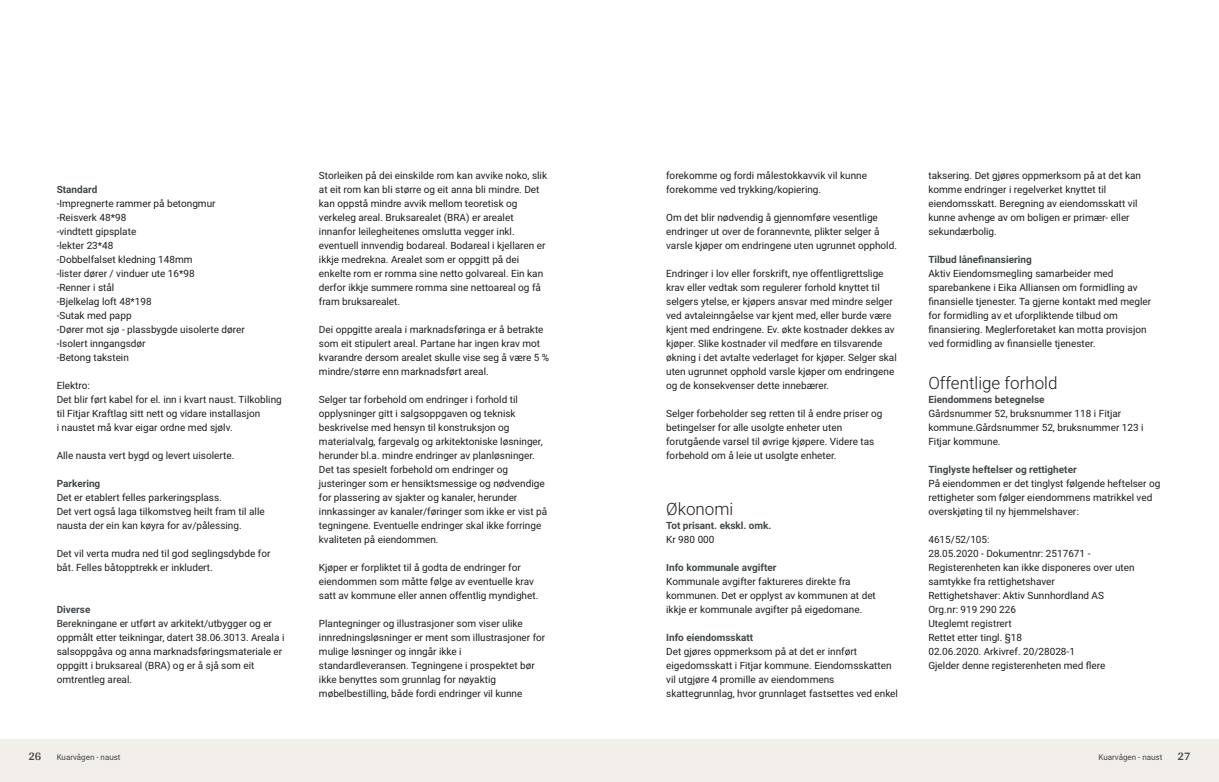
<style>
.page{position:relative;width:1219px;height:782px;background:#fff}
.page>*{position:absolute;margin:0;border:0;box-sizing:border-box;transform-origin:0 0}
.t1{font:300 17px "Roboto";color:#1d1d1b}
.t2{font:700 12px "Arya";color:#414749}
.t3{font:10px/14px "Roboto";color:#1d1d1b}
.t4{font:700 10px "Roboto";color:#414749}
.t5{font:8px "Roboto";color:#414749}
</style>
<div class="page">
<div style="left:0;top:739px;width:612px;height:42px;background:#f2eeea"></div>
<div style="left:607px;top:739px;width:612px;height:42px;background:#f2eeea"></div>
<p class="t4" style="left:57px;top:182px;width:42px">Standard</p>
<p class="t3" style="left:57px;top:195px;width:190px">‑Impregnerte rammer på betongmur ‑Reisverk 48*98<br>‑vindtett gipsplate<br>‑lekter 23*48<br>‑Dobbelfalset kledning 148mm<br>‑lister dører / vinduer ute 16*98<br>‑Renner i stål<br>‑Bjelkelag loft 48*198<br>‑Sutak med papp<br>‑Dører mot sjø ‑ plassbygde uisolerte dører ‑Isolert inngangsdør<br>‑Betong takstein</p>
<p class="t3" style="left:57px;top:377px;width:227px">Elektro:<br>Det blir ført kabel for el. inn i kvart naust. Tilkobling til Fitjar Kraftlag sitt nett og vidare installasjon<br>i naustet må kvar eigar ordne med sjølv.</p>
<p class="t3" style="left:57px;top:447px;width:179px">Alle nausta vert bygd og levert uisolerte.</p>
<p class="t4" style="left:57px;top:476px;width:45px">Parkering</p>
<p class="t3" style="left:57px;top:489px;width:210px">Det er etablert felles parkeringsplass.<br>Det vert også laga tilkomstveg heilt fram til alle nausta der ein kan køyra for av/pålessing.</p>
<p class="t3" style="left:57px;top:545px;width:215px">Det vil verta mudra ned til god seglingsdybde for båt. Felles båtopptrekk er inkludert.</p>
<p class="t4" style="left:57px;top:602px;width:35px">Diverse</p>
<p class="t3" style="left:57px;top:615px;width:229px">Berekningane er utført av arkitekt/utbygger og er oppmålt etter teikningar, datert 38.06.3013. Areala i salsoppgåva og anna marknadsføringsmateriale er oppgitt i bruksareal (BRA) og er å sjå som eit omtrentleg areal.</p>
<p class="t2" style="left:28px;top:749px;width:15px">26</p>
<p class="t5" style="left:57px;top:751px;width:65px">Kuarvågen ‑ naust</p>
<p class="t3" style="left:319px;top:167px;width:230px">Storleiken på dei einskilde rom kan avvike noko, slik at eit rom kan bli større og eit anna bli mindre. Det kan oppstå mindre avvik mellom teoretisk og verkeleg areal. Bruksarealet (BRA) er arealet innanfor leilegheitenes omslutta vegger inkl. eventuell innvendig bodareal. Bodareal i kjellaren er ikkje medrekna. Arealet som er oppgitt på dei enkelte rom er romma sine netto golvareal. Ein kan derfor ikkje summere romma sine nettoareal og få fram bruksarealet.</p>
<p class="t3" style="left:319px;top:321px;width:232px">Dei oppgitte areala i marknadsføringa er å betrakte som eit stipulert areal. Partane har ingen krav mot kvarandre dersom arealet skulle vise seg å være 5 % mindre/større enn marknadsført areal.</p>
<p class="t3" style="left:319px;top:391px;width:230px">Selger tar forbehold om endringer i forhold til opplysninger gitt i salgsoppgaven og teknisk beskrivelse med hensyn til konstruksjon og materialvalg, fargevalg og arkitektoniske løsninger, herunder bl.a. mindre endringer av planløsninger.<br>Det tas spesielt forbehold om endringer og justeringer som er hensiktsmessige og nødvendige for plassering av sjakter og kanaler, herunder innkassinger av kanaler/føringer som ikke er vist på tegningene. Eventuelle endringer skal ikke forringe kvaliteten på eiendommen.</p>
<p class="t3" style="left:319px;top:559px;width:221px">Kjøper er forpliktet til å godta de endringer for eiendommen som måtte følge av eventuelle krav satt av kommune eller annen offentlig myndighet.</p>
<p class="t3" style="left:319px;top:615px;width:228px">Plantegninger og illustrasjoner som viser ulike innredningsløsninger er ment som illustrasjoner for mulige løsninger og inngår ikke i standardleveransen. Tegningene i prospektet bør ikke benyttes som grunnlag for nøyaktig møbelbestilling, både fordi endringer vil kunne</p>
<p class="t3" style="left:666px;top:167px;width:202px">forekomme og fordi målestokkavvik vil kunne forekomme ved trykking/kopiering.</p>
<p class="t3" style="left:666px;top:209px;width:232px">Om det blir nødvendig å gjennomføre vesentlige endringer ut over de forannevnte, plikter selger å varsle kjøper om endringene uten ugrunnet opphold.</p>
<p class="t3" style="left:666px;top:265px;width:232px">Endringer i lov eller forskrift, nye offentligrettslige krav eller vedtak som regulerer forhold knyttet til selgers ytelse, er kjøpers ansvar med mindre selger ved avtaleinngåelse var kjent med, eller burde være kjent med endringene. Ev. økte kostnader dekkes av kjøper. Slike kostnader vil medføre en tilsvarende økning i det avtalte vederlaget for kjøper. Selger skal uten ugrunnet opphold varsle kjøper om endringene og de konsekvenser dette innebærer.</p>
<p class="t3" style="left:666px;top:405px;width:218px">Selger forbeholder seg retten til å endre priser og betingelser for alle usolgte enheter uten forutgående varsel til øvrige kjøpere. Videre tas forbehold om å leie ut usolgte enheter.</p>
<h1 class="t1" style="left:666px;top:496px;width:69px">Økonomi</h1>
<p class="t4" style="left:666px;top:518px;width:107px">Tot prisant. ekskl. omk.</p>
<p class="t3" style="left:666px;top:531px;width:50px">Kr 980 000</p>
<p class="t4" style="left:666px;top:560px;width:112px">Info kommunale avgifter</p>
<p class="t3" style="left:666px;top:573px;width:211px">Kommunale avgifter faktureres direkte fra kommunen. Det er opplyst av kommunen at det ikkje er kommunale avgifter på eigedomane.</p>
<p class="t4" style="left:666px;top:630px;width:88px">Info eiendomsskatt</p>
<p class="t3" style="left:666px;top:643px;width:233px">Det gjøres oppmerksom på at det er innført eigedomsskatt i Fitjar kommune. Eiendomsskatten vil utgjøre 4 promille av eiendommens skattegrunnlag, hvor grunnlaget fastsettes ved enkel</p>
<p class="t3" style="left:928px;top:167px;width:214px">taksering. Det gjøres oppmerksom på at det kan komme endringer i regelverket knyttet til eiendomsskatt. Beregning av eiendomsskatt vil kunne avhenge av om boligen er primær‑ eller sekundærbolig.</p>
<p class="t4" style="left:928px;top:252px;width:105px">Tilbud lånefinansiering</p>
<p class="t3" style="left:928px;top:265px;width:224px">Aktiv Eiendomsmegling samarbeider med sparebankene i Eika Alliansen om formidling av finansielle tjenester. Ta gjerne kontakt med megler for formidling av et uforpliktende tilbud om finansiering. Meglerforetaket kan motta provisjon ved formidling av finansielle tjenester.</p>
<h1 class="t1" style="left:928px;top:370px;width:131px">Offentlige forhold</h1>
<p class="t4" style="left:928px;top:392px;width:118px">Eiendommens betegnelse</p>
<p class="t3" style="left:928px;top:405px;width:217px">Gårdsnummer 52, bruksnummer 118 i Fitjar kommune.Gårdsnummer 52, bruksnummer 123 i<br>Fitjar kommune.</p>
<p class="t4" style="left:928px;top:462px;width:150px">Tinglyste heftelser og rettigheter</p>
<p class="t3" style="left:928px;top:475px;width:233px">På eiendommen er det tinglyst følgende heftelser og rettigheter som følger eiendommens matrikkel ved overskjøting til ny hjemmelshaver:</p>
<p class="t3" style="left:928px;top:531px;width:208px">4615/52/105:<br>28.05.2020 ‑ Dokumentnr: 2517671 ‑<br>Registerenheten kan ikke disponeres over uten samtykke fra rettighetshaver<br>Rettighetshaver: Aktiv Sunnhordland AS<br>Org.nr: 919 290 226<br>Uteglemt registrert<br>Rettet etter tingl. §18<br>02.06.2020. Arkivref. 20/28028‑1<br>Gjelder denne registerenheten med flere</p>
<p class="t5" style="left:1098px;top:751px;width:65px">Kuarvågen ‑ naust</p>
<p class="t2" style="left:1177px;top:749px;width:15px">27</p>
</div>
